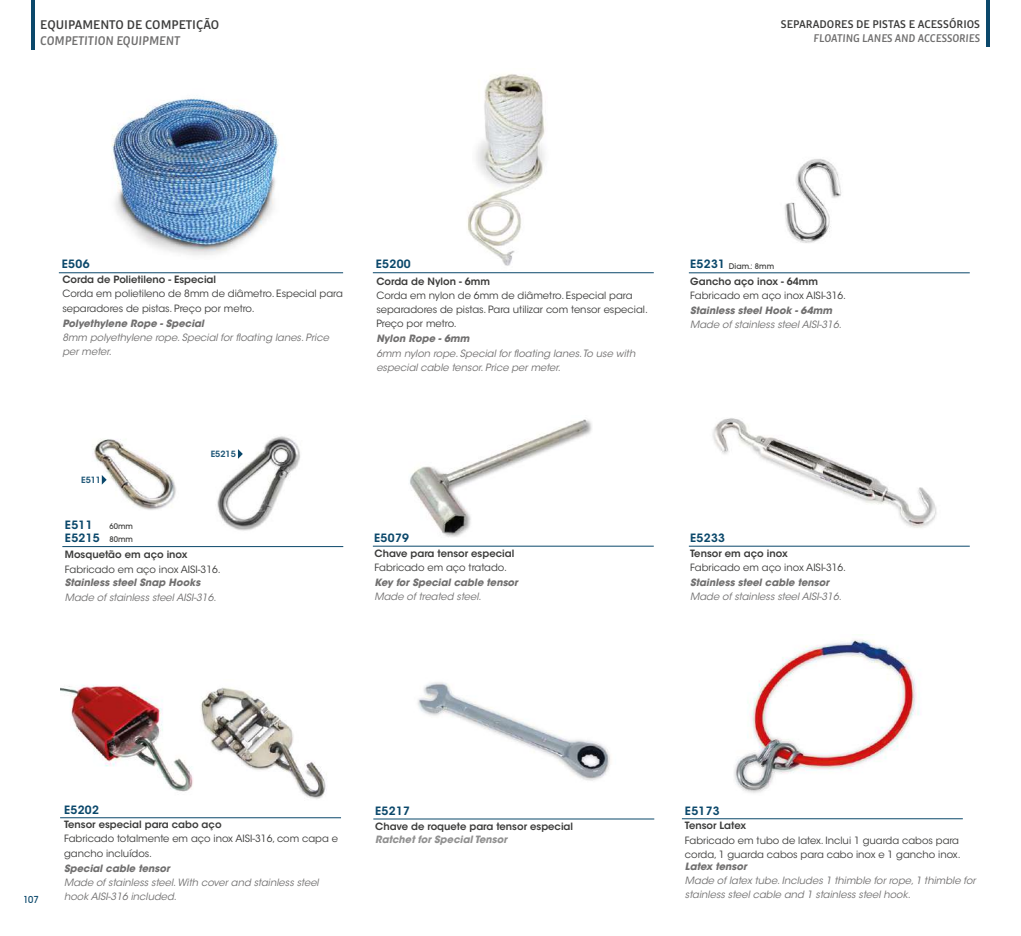
<style>
.page{position:relative;width:1021px;height:936px;background:#fff}
.page>*{position:absolute;margin:0;border:0;box-sizing:border-box;transform-origin:0 0}
.t1{font:500 13.5px "Bulo";color:#3c3c3b}
.t2{font:italic 500 13.5px "Bulo";color:#706f6f}
.t3{font:500 12px "Bulo";color:#3c3c3b}
.t4{font:italic 500 12px "Bulo";color:#706f6f}
.t5{font:600 11.4px "ITC Avant Garde Std";letter-spacing:.03em;color:#0b486b}
.t6{font:10.5px "Avant Garde Md ITCTT";color:#0b486b}
.t7{font:10.05px/14.2px "ITC Avant Garde Std";color:#3c3c3b}
.t8{font:italic 10.05px/14.2px "ITC Avant Garde Std";color:#706f6f}
.t9{font:600 10.05px "ITC Avant Garde Std";color:#3c3c3b}
.t10{font:italic 700 10.05px "ITC Avant Garde Std";color:#706f6f}
.t11{font:italic 700 10.05px "ITC Avant Garde Std";color:#909090}
.t12{font:8.55px "Avant Garde Md ITCTT";color:#3c3c3b}
.t13{font:600 8.55px "ITC Avant Garde Std";color:#235a7a}
.s1{font-family:"ITC Avant Garde Std";font-weight:600;font-size:11.4px;color:#0b486b}
</style>
<div class="page">
<img style="left:60px;top:684px;width:133px;height:108px">
<hr style="left:60px;top:817px;width:281px;height:1px;background:#0b486b">
<img style="left:200px;top:687px;width:127px;height:112px">
<hr style="left:373px;top:818px;width:281px;height:1px;background:#0b486b">
<img style="left:417px;top:682px;width:194px;height:99px">
<img style="left:410px;top:419px;width:182px;height:118px">
<hr style="left:373px;top:545px;width:280px;height:1px;background:#0b486b">
<img style="left:784px;top:159px;width:57px;height:84px">
<hr style="left:688px;top:272px;width:281px;height:1px;background:#0b486b">
<img style="left:93px;top:439px;width:83px;height:71px">
<hr style="left:62px;top:546px;width:281px;height:1px;background:#0b486b">
<img style="left:217px;top:436px;width:83px;height:95px">
<svg style="left:102px;top:475px;width:5px;height:9px"></svg>
<svg style="left:238px;top:449px;width:5px;height:10px"></svg>
<img style="left:712px;top:418px;width:225px;height:110px">
<hr style="left:688px;top:545px;width:281px;height:1px;background:#0b486b">
<img style="left:468px;top:74px;width:77px;height:192px">
<hr style="left:373px;top:272px;width:280px;height:1px;background:#0b486b">
<img style="left:734px;top:639px;width:185px;height:154px">
<hr style="left:682px;top:818px;width:280px;height:1px;background:#0b486b">
<hr style="left:986px;top:0;width:3px;height:46px;background:#0b486b">
<hr style="left:31px;top:0;width:3px;height:49px;background:#0b486b">
<img style="left:112px;top:97px;width:167px;height:158px">
<hr style="left:59px;top:272px;width:284px;height:1px;background:#0b486b">
<h1 class="t1" style="left:40px;top:16px;width:181px">EQUIPAMENTO DE COMPETIÇÃO</h1>
<h1 class="t2" style="left:40px;top:32px;width:142px">COMPETITION EQUIPMENT</h1>
<p class="t3" style="left:781px;top:16px;width:201px">SEPARADORES DE PISTAS E ACESSÓRIOS</p>
<p class="t4" style="left:813px;top:31px;width:168px">FLOATING LANES AND ACCESSORIES</p>
<p class="t5" style="left:62px;top:257px;width:29px">E506</p>
<p class="t9" style="left:62px;top:273px;width:155px">Corda de Polietileno - Especial</p>
<p class="t7" style="left:62px;top:287px;width:282px">Corda em polietileno de 8mm de diâmetro. Especial para separadores de pistas. Preço por metro.</p>
<p class="t10" style="left:62px;top:316px;width:143px">Polyethylene Rope - Special</p>
<p class="t8" style="left:62px;top:330px;width:268px">8mm polyethylene rope. Special for floating lanes. Price per meter.</p>
<p class="t13" style="left:81px;top:474px;width:21px">E511</p>
<p class="t5" style="left:65px;top:518px;width:29px">E511</p>
<p class="t5" style="left:65px;top:531px;width:36px">E5215</p>
<p class="t12" style="left:109px;top:521px;width:25px">60mm</p>
<p class="t12" style="left:109px;top:534px;width:25px">80mm</p>
<p class="t13" style="left:211px;top:448px;width:27px">E5215</p>
<p class="t9" style="left:65px;top:548px;width:124px">Mosquetão em aço inox</p>
<p class="t7" style="left:65px;top:562px;width:157px">Fabricado em aço inox AISI-316.</p>
<p class="t10" style="left:65px;top:576px;width:137px">Stainless steel Snap Hooks</p>
<p class="t8" style="left:65px;top:590px;width:153px">Made of stainless steel AISI-316.</p>
<p class="t5" style="left:376px;top:257px;width:36px">E5200</p>
<p class="t9" style="left:376px;top:274px;width:115px">Corda de Nylon - 6mm</p>
<p class="t7" style="left:376px;top:288px;width:273px">Corda em nylon de 6mm de diâmetro. Especial para separadores de pistas. Para utilizar com tensor especial.<br>Preço por metro.</p>
<p class="t10" style="left:376px;top:332px;width:95px">Nylon Rope - 6mm</p>
<p class="t8" style="left:376px;top:346px;width:260px">6mm nylon rope. Special for floating lanes. To use with especial cable tensor. Price per meter.</p>
<p class="t5" style="left:374px;top:530px;width:36px">E5079</p>
<p class="t9" style="left:374px;top:547px;width:141px">Chave para tensor especial</p>
<p class="t7" style="left:374px;top:560px;width:134px">Fabricado em aço tratado.</p>
<p class="t10" style="left:374px;top:575px;width:145px">Key for Special cable tensor</p>
<p class="t8" style="left:374px;top:589px;width:108px">Made of treated steel.</p>
<p class="t12" style="left:690px;top:261px;width:85px"><span class="s1">E5231</span> Diam.: 8mm</p>
<p class="t9" style="left:690px;top:275px;width:129px">Gancho aço inox - 64mm</p>
<p class="t7" style="left:690px;top:288px;width:157px">Fabricado em aço inox AISI-316.</p>
<p class="t10" style="left:690px;top:303px;width:143px">Stainless steel Hook - 64mm</p>
<p class="t8" style="left:690px;top:317px;width:153px">Made of stainless steel AISI-316.</p>
<p class="t5" style="left:690px;top:530px;width:36px">E5233</p>
<p class="t9" style="left:690px;top:546px;width:99px">Tensor em aço inox</p>
<p class="t7" style="left:690px;top:560px;width:157px">Fabricado em aço inox AISI-316.</p>
<p class="t10" style="left:690px;top:575px;width:140px">Stainless steel cable tensor</p>
<p class="t8" style="left:690px;top:589px;width:153px">Made of stainless steel AISI-316.</p>
<p class="t6" style="left:23px;top:893px;width:17px">107</p>
<p class="t5" style="left:64px;top:802px;width:36px">E5202</p>
<p class="t9" style="left:64px;top:818px;width:159px">Tensor especial para cabo aço</p>
<p class="t7" style="left:64px;top:831px;width:275px">Fabricado totalmente em aço inox AISI-316, com capa e gancho incluídos.</p>
<p class="t10" style="left:64px;top:861px;width:107px">Special cable tensor</p>
<p class="t8" style="left:64px;top:875px;width:256px">Made of stainless steel. With cover and stainless steel hook AISI-316 included.</p>
<p class="t5" style="left:375px;top:803px;width:36px">E5217</p>
<p class="t9" style="left:375px;top:819px;width:199px">Chave de roquete para tensor especial</p>
<p class="t11" style="left:375px;top:832px;width:133px">Ratchet for Special Tensor</p>
<p class="t5" style="left:685px;top:803px;width:36px">E5173</p>
<p class="t9" style="left:685px;top:819px;width:63px">Tensor Latex</p>
<p class="t7" style="left:685px;top:832px;width:277px">Fabricado em tubo de latex. Inclui 1 guarda cabos para corda, 1 guarda cabos para cabo inox e 1 gancho inox.</p>
<p class="t10" style="left:685px;top:859px;width:63px">Latex tensor</p>
<p class="t8" style="left:685px;top:873px;width:292px">Made of latex tube. Includes 1 thimble for rope, 1 thimble for stainless steel cable and 1 stainless steel hook.</p>
</div>
